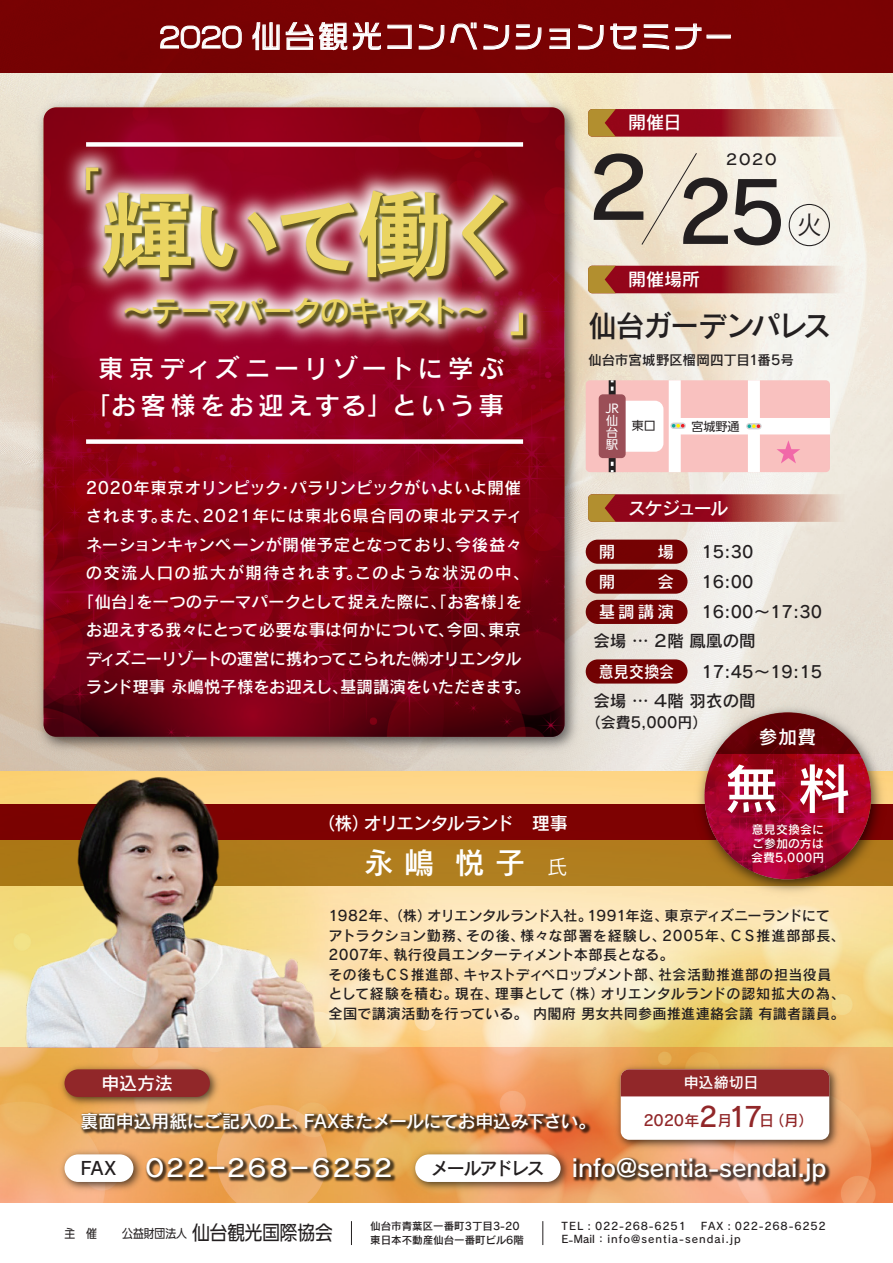
<style>
.page{position:relative;width:893px;height:1263px;background:#fff}
.page>*{position:absolute;margin:0;border:0;box-sizing:border-box;transform-origin:0 0}
.t1{font:93px "DNP Shuei Go Gin Std B";letter-spacing:-.09em;color:#ead461}
.t2{font:83.1px "Rodin Pro N DB";color:#231f20;scale:1.11 1}
.t3{font:54px "Rodin Pro N DB";color:#fff}
.t4{font:30px "VDL Logo G Regular";letter-spacing:.08em;color:#fff}
.t5{font:30px "Rodin Pro N DB";letter-spacing:-.055em;color:#ead461}
.t6{font:30px "Rodin Pro N DB";letter-spacing:-.04em;color:#231f20;scale:.95 1}
.t7{font:30px "Rodin Pro N DB";color:#fff}
.t8{font:25.5px/36.5px "Rodin Pro N DB";letter-spacing:.14em;color:#fff;text-align:center}
.t9{font:24.6px "Koz Go Pr 6 N";color:#231f20}
.t10{font:24px "Rodin Pro N DB";letter-spacing:-.005em;color:#fff}
.t11{font:24px "Rodin Pro N DB";letter-spacing:-.135em;color:#fff}
.t12{font:19.5px "VDL Logona Regular";color:#231f20;scale:.9 1}
.t13{font:19.5px "Koz Go Pr 6 N";color:#fff}
.t14{font:18.75px "Rodin Pro N DB";color:#fff}
.t15{font:18px "Rodin Pro N DB";letter-spacing:-.035em;color:#fff}
.t16{font:18px "Rodin Pro N DB";letter-spacing:-.08em;color:#fff}
.t17{font:18px "Rodin Pro N DB";letter-spacing:-.085em;color:#231f20}
.t18{font:16.5px/28.5px "Rodin Pro N DB";letter-spacing:.005em;color:#fff;text-align:justify}
.t19{font:16.5px/30px "Rodin Pro N DB";color:#231f20}
.t20{font:16.5px "Rodin Pro N DB";letter-spacing:.005em;color:#fff;scale:.9 1}
.t21{font:15px "Rodin Pro N DB";letter-spacing:-.005em;color:#912729}
.t22{font:15px "Rodin Pro N DB";color:#231f20}
.t23{font:15px "Rodin Pro N DB";color:#fff}
.t24{font:14.85px "Rodin Pro N DB";color:#231f20}
.t25{font:14.25px/19.5px "Rodin Pro N DB";letter-spacing:.01em;color:#231f20}
.t26{font:13.5px "Rodin Pro N DB";letter-spacing:.005em;color:#231f20}
.t27{font:12px "UD Shin Go Pro";color:#231f20}
.t28{font:12px/12px "UD Shin Go Pro";color:#fff}
.t29{font:12px "VDL Logona Regular";color:#231f20;scale:.9 1}
.t30{font:11.85px/13.6px "Rodin Pro N DB";letter-spacing:.01em;color:#fff;text-align:justify}
.t31{font:10.5px "Rodin Pro N DB";letter-spacing:.07em;color:#231f20}
.t32{font:10.5px/14.4px "Rodin Pro N DB";color:#231f20}
.t33{font:10.5px "Rodin Pro N DB";letter-spacing:.1em;color:#231f20}
.s1{font-size:27px}
.s2{font-size:12px}
</style>
<div class="page">
<img style="left:623px;top:72px;width:270px;height:700px">
<div style="left:586px;top:659px;width:101px;height:24px;background:#740203;border-radius:12px"></div>
<div style="left:586px;top:600px;width:101px;height:24px;background:#740203;border-radius:12px"></div>
<div style="left:586px;top:569px;width:101px;height:25px;background:#740203;border-radius:12px"></div>
<div style="left:586px;top:540px;width:101px;height:24px;background:#750203;border-radius:12px"></div>
<div style="left:586px;top:380px;width:244px;height:92px;background:#f9c1bf;border-radius:4px"></div>
<img style="left:0;top:772px;width:893px;height:275px">
<img style="left:569px;top:1017px;width:317px;height:30px">
<div style="left:0;top:840px;width:893px;height:46px;background:#b17d1e"></div>
<div style="left:0;top:805px;width:893px;height:35px;background:#7f0304"></div>
<img style="left:20px;top:795px;width:318px;height:252px">
<img style="left:0;top:72px;width:623px;height:723px">
<svg style="left:0;top:1047px;width:893px;height:156px;background:#edab67"></svg>
<svg style="left:44px;top:107px;width:520px;height:630px;background:#810014"></svg>
<div style="left:0;top:0;width:893px;height:72px;background:#7f0304"></div>
<img style="left:26px;top:1057px;width:628px;height:132px">
<img style="left:518px;top:1102px;width:367px;height:139px">
<img style="left:89px;top:1102px;width:364px;height:101px">
<svg style="left:543px;top:1221px;width:1px;height:24px"></svg>
<svg style="left:351px;top:1221px;width:1px;height:24px"></svg>
<div style="left:621px;top:1069px;width:208px;height:71px;background:#fff;border-radius:9px"></div>
<div style="left:621px;top:1069px;width:208px;height:27px;background:#912729"></div>
<svg style="left:641px;top:152px;width:56px;height:93px;background:#ede2ce"></svg>
<img style="left:24px;top:106px;width:571px;height:291px">
<img style="left:32px;top:114px;width:559px;height:279px">
<svg style="left:86px;top:168px;width:12px;height:22px"></svg>
<svg style="left:511px;top:313px;width:12px;height:22px"></svg>
<div style="left:789px;top:204px;width:41px;height:42px;border:1px solid #231f20;border-radius:50%"></div>
<img style="left:652px;top:662px;width:241px;height:275px">
<svg style="left:704px;top:713px;width:167px;height:166px;background:#a30326"></svg>
<svg style="left:716px;top:712px;width:144px;height:42px;background:#833e3f"></svg>
<div style="left:86px;top:439px;width:437px;height:5px;background:#fff"></div>
<div style="left:86px;top:142px;width:437px;height:5px;background:#fff"></div>
<div style="left:669px;top:380px;width:12px;height:92px;background:#fff"></div>
<svg style="left:609px;top:380px;width:7px;height:92px"></svg>
<svg style="left:611px;top:380px;width:3px;height:92px"></svg>
<div style="left:748px;top:380px;width:12px;height:92px;background:#fff"></div>
<div style="left:669px;top:418px;width:161px;height:16px;background:#fff"></div>
<svg style="left:777px;top:440px;width:23px;height:23px"></svg>
<svg style="left:746px;top:423px;width:16px;height:6px"></svg>
<svg style="left:747px;top:424px;width:13px;height:4px"></svg>
<svg style="left:670px;top:423px;width:16px;height:6px"></svg>
<svg style="left:672px;top:424px;width:12px;height:4px"></svg>
<div style="left:626px;top:401px;width:37px;height:51px;background:#fff"></div>
<div style="left:599px;top:394px;width:27px;height:64px;background:#9b4f57;border-radius:4px"></div>
<svg style="left:588px;top:494px;width:272px;height:28px;background:#b05753"></svg>
<svg style="left:588px;top:266px;width:272px;height:27px;background:#b35753"></svg>
<svg style="left:588px;top:109px;width:272px;height:28px;background:#b55851"></svg>
<svg style="left:160px;top:26px;width:82px;height:22px"></svg>
<svg style="left:253px;top:22px;width:27px;height:28px"></svg>
<svg style="left:286px;top:22px;width:61px;height:28px"></svg>
<svg style="left:353px;top:22px;width:28px;height:28px"></svg>
<svg style="left:388px;top:25px;width:24px;height:24px"></svg>
<svg style="left:419px;top:24px;width:25px;height:25px"></svg>
<svg style="left:450px;top:23px;width:27px;height:26px"></svg>
<svg style="left:484px;top:24px;width:25px;height:25px"></svg>
<svg style="left:516px;top:24px;width:25px;height:25px"></svg>
<svg style="left:550px;top:29px;width:20px;height:20px"></svg>
<svg style="left:578px;top:24px;width:25px;height:25px"></svg>
<svg style="left:610px;top:24px;width:26px;height:25px"></svg>
<svg style="left:643px;top:24px;width:26px;height:26px"></svg>
<svg style="left:675px;top:24px;width:26px;height:25px"></svg>
<h3 class="t4" style="left:159px;top:16px;width:576px"><span class="s1">2020</span> 仙台観光コンベンションセミナー</h3>
<h1 class="t1" style="left:101px;top:169px;width:434px">輝いて働く</h1>
<h3 class="t5" style="left:122px;top:291px;width:366px">～テーマパークのキャスト～</h3>
<h3 class="t8" style="left:85px;top:349px;width:420px">東京ディズニーリゾートに学ぶ「お客様をお迎えする」という事</h3>
<p class="t15" style="left:628px;top:111px;width:55px">開催日</p>
<h2 class="t2" style="left:586px;top:158px;width:182px">2 25</h2>
<p class="t24" style="left:724px;top:150px;width:55px">２０２０</p>
<p class="t15" style="left:628px;top:267px;width:73px">開催場所</p>
<h3 class="t9" style="left:797px;top:211px;width:26px">火</h3>
<h3 class="t6" style="left:588px;top:305px;width:258px">仙台ガーデンパレス</h3>
<p class="t26" style="left:588px;top:351px;width:207px">仙台市宮城野区榴岡四丁目1番5号</p>
<p class="t28" style="left:605px;top:402px;width:15px">JR仙台駅</p>
<p class="t27" style="left:632px;top:416px;width:25px">東口</p>
<p class="t27" style="left:691px;top:416px;width:49px">宮城野通</p>
<p class="t18" style="left:78px;top:473px;width:454px;text-align:center">2020年東京オリンピック・パラリンピックがいよいよ開催されます。また、2021年には東北6県合同の東北デスティネーションキャンペーンが開催予定となっており、今後益々の交流人口の拡大が期待されます。このような状況の中、「仙台」を一つのテーマパークとして捉えた際に、「お客様」をお迎えする我々にとって必要な事は何かについて、今回、東京ディズニーリゾートの運営に携わってこられた㈱オリエンタルランド理事 永嶋悦子様をお迎えし、基調講演をいただきます。</p>
<p class="t15" style="left:628px;top:496px;width:101px">スケジュール</p>
<p class="t19" style="left:701px;top:536px;width:122px">15:30<br>16:00<br>16:00～17:30</p>
<p class="t18" style="left:599px;top:536px;width:77px;line-height:30px">開　　場開　　会基調講演</p>
<p class="t19" style="left:593px;top:625px;width:164px">会場 … ２階 鳳凰の間</p>
<p class="t20" style="left:599px;top:661px;width:85px">意見交換会</p>
<p class="t19" style="left:701px;top:656px;width:122px">17:45～19:15</p>
<p class="t19" style="left:593px;top:685px;width:164px">会場 … ４階 羽衣の間</p>
<p class="t22" style="left:586px;top:713px;width:123px">（会費5,000円）</p>
<h3 class="t3" style="left:724px;top:753px;width:128px">無 料</h3>
<p class="t14" style="left:759px;top:724px;width:59px">参加費</p>
<p class="t16" style="left:318px;top:811px;width:252px">（株）オリエンタルランド　理事</p>
<h3 class="t7" style="left:364px;top:843px;width:163px">永 嶋 悦 子</h3>
<p class="t30" style="left:751px;top:822px;width:75px">意見交換会にご参加の方は会費5,000円</p>
<p class="t13" style="left:547px;top:856px;width:21px">氏</p>
<p class="t25" style="left:329px;top:905px;width:518px">1982年、（株）オリエンタルランド入社。1991年迄、東京ディズニーランドにてアトラクション勤務、その後、様々な部署を経験し、2005年、ＣＳ推進部部長、2007年、執行役員エンターティメント本部長となる。<br>その後もＣＳ推進部、キャストディベロップメント部、社会活動推進部の担当役員として経験を積む。現在、理事として（株）オリエンタルランドの認知拡大の為、全国で講演活動を行っている。 内閣府 男女共同参画推進連絡会議 有識者議員。</p>
<p class="t15" style="left:102px;top:1071px;width:73px">申込方法</p>
<p class="t23" style="left:684px;top:1073px;width:76px">申込締切日</p>
<p class="t21" style="left:643px;top:1110px;width:172px">2020年<span class="s1">2</span>月<span class="s1">17</span>日（月）</p>
<p class="t15" style="left:80px;top:1109px;width:517px">裏面申込用紙にご記入の上、FAXまたメールにてお申込み下さい。</p>
<p class="t17" style="left:80px;top:1157px;width:37px">FAX</p>
<p class="t17" style="left:430px;top:1157px;width:116px">メールアドレス</p>
<h3 class="t11" style="left:143px;top:1152px;width:254px">０２２－２６８－６２５２</h3>
<h3 class="t10" style="left:572px;top:1152px;width:256px">info@sentia-sendai.jp</h3>
<p class="t29" style="left:65px;top:1226px;width:37px">主　催</p>
<p class="t12" style="left:122px;top:1219px;width:235px"><span class="s2">公益財団法人</span>仙台観光国際協会</p>
<p class="t32" style="left:370px;top:1218px;width:155px">仙台市青葉区一番町3丁目3-20東日本不動産仙台一番町ビル6階</p>
<p class="t31" style="left:562px;top:1219px;width:266px">TEL : 022-268-6251　 FAX : 022-268-6252</p>
<p class="t33" style="left:562px;top:1232px;width:181px">E-Mail ： info@sentia-sendai.jp</p>
</div>
